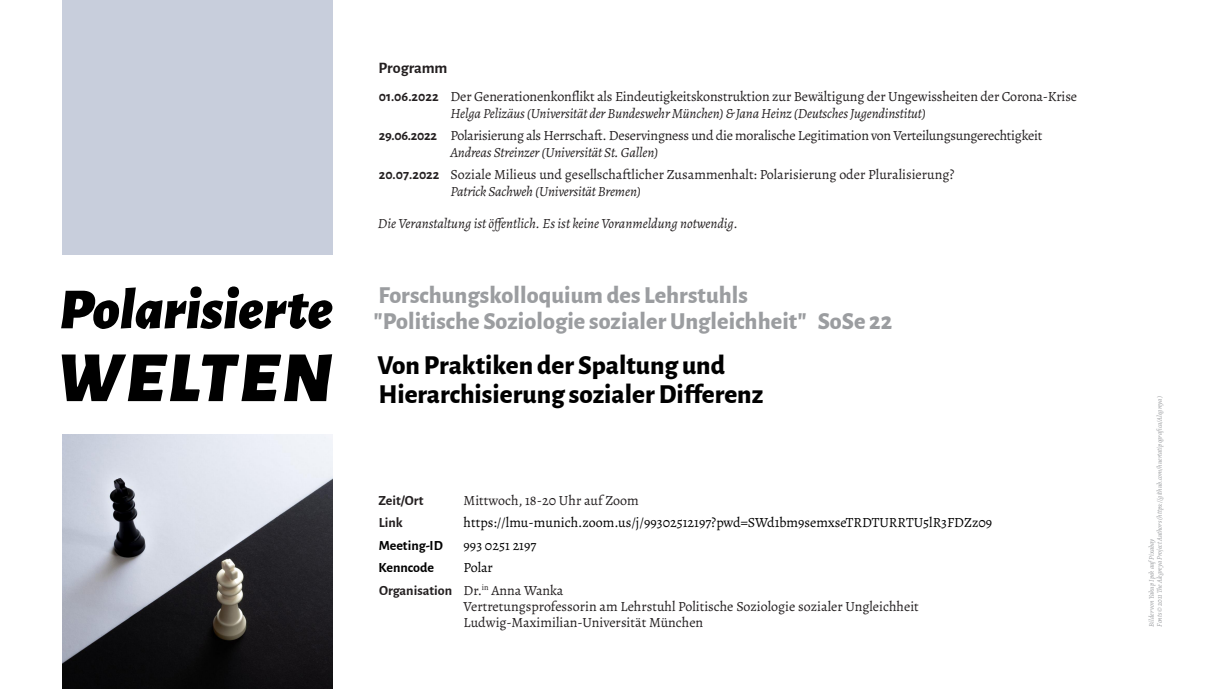
<style>
.page{position:relative;width:1225px;height:689px;background:#fff}
.page>*{position:absolute;margin:0;border:0;box-sizing:border-box;transform-origin:0 0}
.t1{font:italic 900 72px "Alegreya Sans";letter-spacing:.04em;color:#000}
.t2{font:italic 900 58px "Alegreya Sans";color:#000}
.t3{font:800 27px/29px "Alegreya Sans";color:#000}
.t4{font:800 24px/26px "Alegreya Sans";letter-spacing:.005em;color:#9b9da0}
.t5{font:700 16px "Alegreya Sans";letter-spacing:-.005em;color:#231f20}
.t6{font:14px/16.8px "Alegreya";letter-spacing:-.01em;color:#231f20}
.t7{font:14px "Alegreya";color:#000}
.t8{font:italic 14px "Alegreya";color:#231f20}
.t9{font:700 14px "Alegreya Sans";color:#000}
.t10{font:700 14px "Alegreya Sans";color:#231f20}
.t11{font:italic 7px/8px "Alegreya";color:#9b9da0}
.s1{font-family:"Alegreya Sans";font-weight:700}
.s2{font-style:italic}
</style>
<div class="page">
<div style="left:62px;top:0;width:270px;height:689px;background:#c8cedc"></div>
<img style="left:62px;top:434px;width:270px;height:255px">
<div style="left:20px;top:255px;width:336px;height:179px;background:#fff"></div>
<p class="t2" style="left:59px;top:264px;width:275px">Polarisierte</p>
<p class="t1" style="left:57px;top:321px;width:277px">WELTEN</p>
<p class="t5" style="left:378px;top:56px;width:70px">Programm</p>
<p class="t6" style="left:450px;top:88px;width:628px;text-indent:-72px"><span class="s1">01.06.2022</span> Der Generationenkonflikt als Eindeutigkeitskonstruktion zur Bewältigung der Ungewissheiten der Corona-Krise<br><span class="s2">Helga Pelizäus (Universität der Bundeswehr München) &amp; Jana Heinz (Deutsches Jugendinstitut)</span></p>
<p class="t6" style="left:450px;top:127px;width:593px;text-indent:-72px"><span class="s1">29.06.2022</span> Polarisierung als Herrschaft. Deservingness und die moralische Legitimation von Verteilungsungerechtigkeit<br><span class="s2">Andreas Streinzer (Universität St. Gallen)</span></p>
<p class="t6" style="left:450px;top:166px;width:505px;text-indent:-72px"><span class="s1">20.07.2022</span> Soziale Milieus und gesellschaftlicher Zusammenhalt: Polarisierung oder Pluralisierung?<br><span class="s2">Patrick Sachweh (Universität Bremen)</span></p>
<p class="t8" style="left:378px;top:214px;width:362px">Die Veranstaltung ist öffentlich. Es ist keine Voranmeldung notwendig.</p>
<p class="t4" style="left:373px;top:280px;width:520px">Forschungskolloquium des Lehrstuhls<br>"Politische Soziologie sozialer Ungleichheit" SoSe 22</p>
<p class="t3" style="left:377px;top:349px;width:387px">Von Praktiken der Spaltung und<br>Hierarchisierung sozialer Differenz</p>
<p class="t10" style="left:378px;top:490px;width:47px">Zeit/Ort</p>
<p class="t6" style="left:463px;top:492px;width:177px">Mittwoch, 18-20 Uhr auf Zoom</p>
<p class="t10" style="left:379px;top:512px;width:26px">Link</p>
<p class="t7" style="left:463px;top:514px;width:530px">https://lmu-munich.zoom.us/j/99302512197?pwd=SWd1bm9semxseTRDTURRTU5lR3FDZz09</p>
<p class="t9" style="left:379px;top:535px;width:66px">Meeting-ID</p>
<p class="t7" style="left:463px;top:536px;width:74px">993 0251 2197</p>
<p class="t9" style="left:379px;top:557px;width:57px">Kenncode</p>
<p class="t7" style="left:463px;top:559px;width:31px">Polar</p>
<p class="t6" style="left:463px;top:582px;width:457px;line-height:16.4px;text-indent:-85px"><span class="s1">Organisation</span> Dr.<sup>in</sup> Anna Wanka<br>Vertretungsprofessorin am Lehrstuhl Politische Soziologie sozialer Ungleichheit<br>Ludwig-Maximilian-Universität München</p>
<p class="t11" style="left:1147px;top:626px;width:232px;rotate:-90deg">Bilder von Yakup Ipek aufPixabay<br>Fonts © 2011 The Alegreya Project Authors (https://github.com/huertatipografica/Alegreya)</p>
</div>
